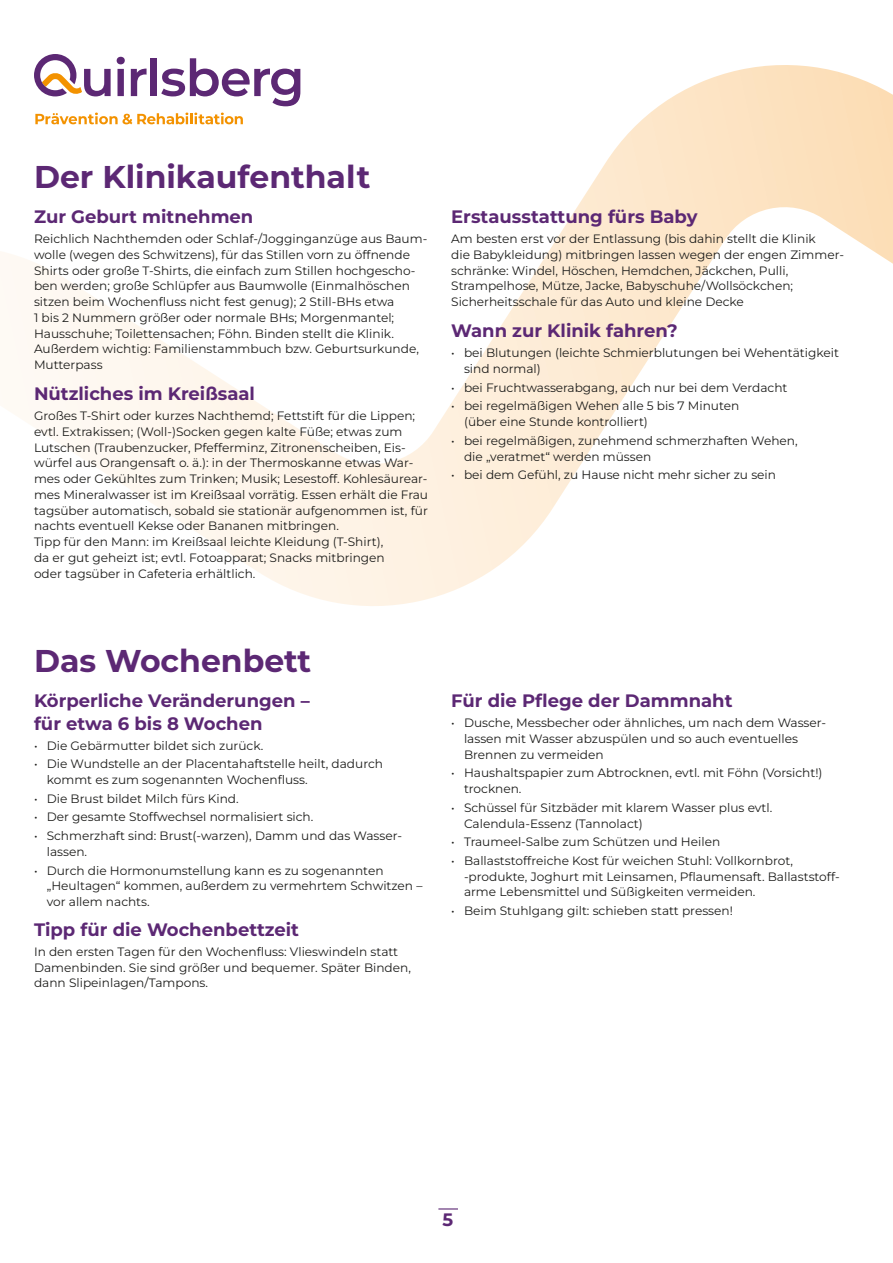
<style>
.page{position:relative;width:893px;height:1263px;background:#fff}
.page>*{position:absolute;margin:0;border:0;box-sizing:border-box;transform-origin:0 0}
.t1{font:700 31.5px "Montserrat";color:#5c2874}
.t2{font:700 18px/22.5px "Montserrat";color:#5c2874}
.t3{font:12.15px/15.8px "Montserrat";color:#1d1d1b}
</style>
<div class="page">
<svg style="left:0;top:56px;width:893px;height:550px"></svg>
<svg style="left:35px;top:113px;width:208px;height:11px"></svg>
<svg style="left:117px;top:57px;width:8px;height:39px"></svg>
<svg style="left:131px;top:69px;width:16px;height:27px"></svg>
<div style="left:151px;top:58px;width:6px;height:38px;background:#5c2874"></div>
<svg style="left:161px;top:58px;width:139px;height:48px"></svg>
<svg style="left:34px;top:54px;width:77px;height:42px"></svg>
<svg style="left:438px;top:1208px;width:20px;height:1px"></svg>
<h1 class="t1" style="left:34px;top:156px;width:338px">Der Klinikaufenthalt</h1>
<h2 class="t2" style="left:34px;top:205px;width:221px">Zur Geburt mitnehmen</h2>
<p class="t3" style="left:34px;top:231px;width:395px">Reichlich Nachthemden oder Schlaf-/Jogginganzüge aus Baum&shy;wolle (wegen des Schwitzens), für das Stillen vorn zu öffnende Shirts oder große T-Shirts, die einfach zum Stillen hochgescho&shy;ben werden; große Schlüpfer aus Baumwolle (Einmalhöschen sitzen beim Wochenfluss nicht fest genug); 2 Still-BHs etwa<br>1 bis 2 Nummern größer oder normale BHs; Morgenmantel; Hausschuhe; Toilettensachen; Föhn. Binden stellt die Klinik.<br>Außerdem wichtig: Familienstammbuch bzw. Geburtsurkunde, Mutterpass</p>
<h2 class="t2" style="left:34px;top:382px;width:223px">Nützliches im Kreißsaal</h2>
<p class="t3" style="left:34px;top:408px;width:396px">Großes T-Shirt oder kurzes Nachthemd; Fettstift für die Lippen; evtl. Extrakissen; (Woll-)Socken gegen kalte Füße; etwas zum Lutschen (Traubenzucker, Pfefferminz, Zitronenscheiben, Eis&shy;würfel aus Orangensaft o. ä.): in der Thermoskanne etwas War&shy;mes oder Gekühltes zum Trinken; Musik; Lesestoff. Kohlesäurear&shy;mes Mineralwasser ist im Kreißsaal vorrätig. Essen erhält die Frau tagsüber automatisch, sobald sie stationär aufgenommen ist, für nachts eventuell Kekse oder Bananen mitbringen.<br>Tipp für den Mann: im Kreißsaal leichte Kleidung (T-Shirt),<br>da er gut geheizt ist; evtl. Fotoapparat; Snacks mitbringen<br>oder tagsüber in Cafeteria erhältlich.</p>
<h2 class="t2" style="left:451px;top:205px;width:248px">Erstausstattung fürs Baby</h2>
<p class="t3" style="left:451px;top:231px;width:394px">Am besten erst vor der Entlassung (bis dahin stellt die Klinik<br>die Babykleidung) mitbringen lassen wegen der engen Zimmer&shy;schränke: Windel, Höschen, Hemdchen, Jäckchen, Pulli, Strampelhose, Mütze, Jacke, Babyschuhe/Wollsöckchen; Sicherheitsschale für das Auto und kleine Decke</p>
<h2 class="t2" style="left:451px;top:319px;width:228px">Wann zur Klinik fahren?</h2>
<p class="t3" style="left:464px;top:345px;width:376px;text-indent:-13px">• bei Blutungen (leichte Schmierblutungen bei Wehentätigkeit sind normal)</p>
<p class="t3" style="left:451px;top:379px;width:338px">• bei Fruchtwasserabgang, auch nur bei dem Verdacht</p>
<p class="t3" style="left:464px;top:398px;width:277px;text-indent:-13px">• bei regelmäßigen Wehen alle 5 bis 7 Minuten (über eine Stunde kontrolliert)</p>
<p class="t3" style="left:464px;top:432px;width:335px;text-indent:-13px">• bei regelmäßigen, zunehmend schmerzhaften Wehen, die „veratmet“ werden müssen</p>
<p class="t3" style="left:451px;top:467px;width:326px">• bei dem Gefühl, zu Hause nicht mehr sicher zu sein</p>
<h1 class="t1" style="left:34px;top:640px;width:279px">Das Wochenbett</h1>
<h2 class="t2" style="left:34px;top:689px;width:277px">Körperliche Veränderungen – für etwa 6 bis 8 Wochen</h2>
<p class="t3" style="left:34px;top:737px;width:231px">• Die Gebärmutter bildet sich zurück.</p>
<p class="t3" style="left:47px;top:756px;width:338px;text-indent:-13px">• Die Wundstelle an der Placentahaftstelle heilt, dadurch kommt es zum sogenannten Wochenfluss.</p>
<p class="t3" style="left:34px;top:790px;width:206px">• Die Brust bildet Milch fürs Kind.</p>
<p class="t3" style="left:34px;top:809px;width:281px">• Der gesamte Stoffwechsel normalisiert sich.</p>
<p class="t3" style="left:47px;top:828px;width:357px;text-indent:-13px">• Schmerzhaft sind: Brust(-warzen), Damm und das Wasser&shy;lassen.</p>
<p class="t3" style="left:47px;top:862px;width:377px;text-indent:-13px">• Durch die Hormonumstellung kann es zu sogenannten „Heultagen“ kommen, außerdem zu vermehrtem Schwitzen – vor allem nachts.</p>
<h2 class="t2" style="left:34px;top:918px;width:267px">Tipp für die Wochenbettzeit</h2>
<p class="t3" style="left:34px;top:943px;width:378px">In den ersten Tagen für den Wochenfluss: Vlieswindeln statt<br>Damenbinden. Sie sind größer und bequemer. Später Binden, dann Slipeinlagen/Tampons.</p>
<h2 class="t2" style="left:451px;top:689px;width:283px">Für die Pflege der Dammnaht</h2>
<p class="t3" style="left:464px;top:714px;width:364px;text-indent:-13px">• Dusche, Messbecher oder ähnliches, um nach dem Wasser&shy;lassen mit Wasser abzuspülen und so auch eventuelles<br>Brennen zu vermeiden</p>
<p class="t3" style="left:464px;top:765px;width:360px;text-indent:-13px">• Haushaltspapier zum Abtrocknen, evtl. mit Föhn (Vorsicht!) trocknen.</p>
<p class="t3" style="left:464px;top:799px;width:310px;text-indent:-13px">• Schüssel für Sitzbäder mit klarem Wasser plus evtl.<br>Calendula-Essenz (Tannolact)</p>
<p class="t3" style="left:451px;top:834px;width:271px">• Traumeel-Salbe zum Schützen und Heilen</p>
<p class="t3" style="left:464px;top:852px;width:377px;text-indent:-13px">• Ballaststoffreiche Kost für weichen Stuhl: Vollkornbrot, -produkte, Joghurt mit Leinsamen, Pflaumensaft. Ballaststoff&shy;arme Lebensmittel und Süßigkeiten vermeiden.</p>
<p class="t3" style="left:451px;top:903px;width:283px">• Beim Stuhlgang gilt: schieben statt pressen!</p>
<h2 class="t2" style="left:443px;top:1208px;width:12px">5</h2>
</div>
